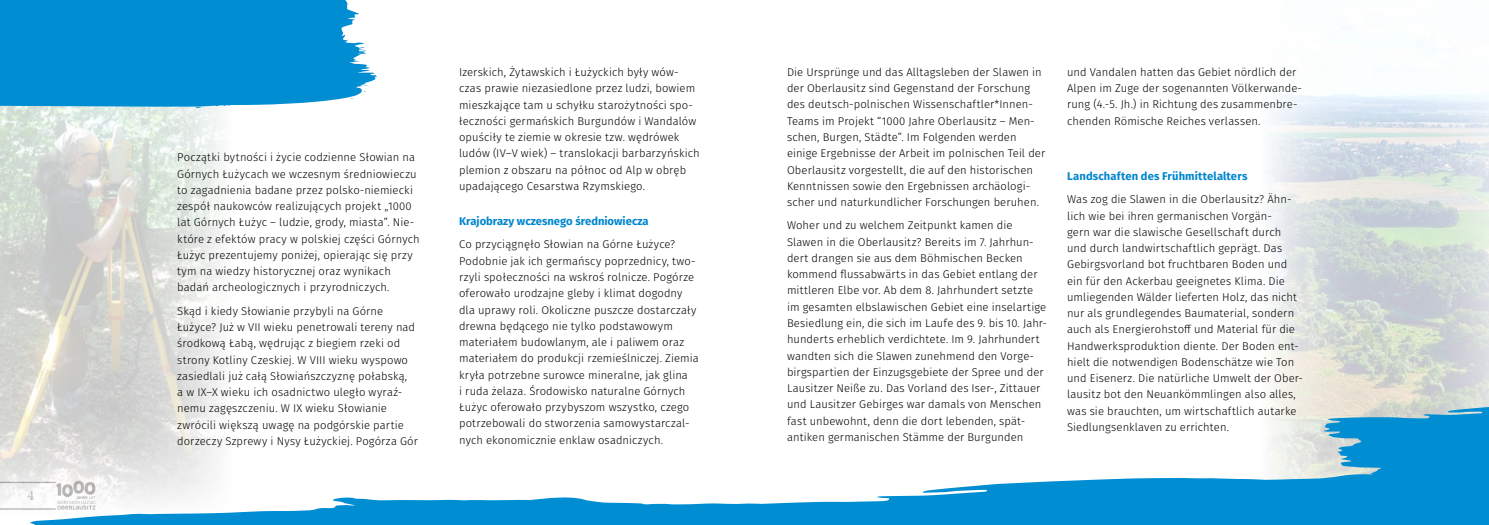
<style>
.page{position:relative;width:1489px;height:525px;background:#fff}
.page>*{position:absolute;margin:0;border:0;box-sizing:border-box;transform-origin:0 0}
.t1{font:15px "Minion Pro";color:#b9b8bb}
.t2{font:300 11.25px/16.2px "Fira Sans";letter-spacing:.01em;color:#000}
.t3{font:700 11.25px "Fira Sans";color:#0086ce}
</style>
<div class="page">
<img style="left:1269px;top:94px;width:219px;height:377px">
<img style="left:0;top:107px;width:224px;height:364px">
<svg style="left:0;top:0;width:377px;height:107px;background:#1295d4"></svg>
<svg style="left:363px;top:85px;width:5px;height:7px"></svg>
<svg style="left:0;top:471px;width:1488px;height:53px"></svg>
<svg style="left:1323px;top:406px;width:165px;height:109px;background:#2299d1"></svg>
<h1 class="t1" style="left:27px;top:485px;width:9px">4</h1>
<p class="t2" style="left:177px;top:149px;width:244px">Początki bytności i życie codzienne Słowian na Górnych Łużycach we wczesnym średniowieczu to zagadnienia badane przez polsko-niemiecki zespół naukowców realizujących projekt „1000 lat Górnych Łużyc – ludzie, grody, miasta”. Nie&shy;które z efektów pracy w polskiej części Górnych Łużyc prezentujemy poniżej, opierając się przy tym na wiedzy historycznej oraz wynikach badań archeologicznych i przyrodniczych.</p>
<p class="t2" style="left:177px;top:302px;width:242px">Skąd i kiedy Słowianie przybyli na Górne Łużyce? Już w VII wieku penetrowali tereny nad środkową Łabą, wędrując z biegiem rzeki od strony Kotliny Czeskiej. W VIII wieku wyspowo zasiedlali już całą Słowiańszczyznę połabską,<br>a w IX–X wieku ich osadnictwo uległo wyraź&shy;nemu zagęszczeniu. W IX wieku Słowianie zwrócili większą uwagę na podgórskie partie dorzeczy Szprewy i Nysy Łużyckiej. Pogórza Gór</p>
<p class="t2" style="left:459px;top:64px;width:242px">Izerskich, Żytawskich i Łużyckich były wów&shy;czas prawie niezasiedlone przez ludzi, bowiem mieszkające tam u schyłku starożytności spo&shy;łeczności germańskich Burgundów i Wandalów opuściły te ziemie w okresie tzw. wędrówek ludów (IV–V wiek) – translokacji barbarzyńskich plemion z obszaru na północ od Alp w obręb upadającego Cesarstwa Rzymskiego.</p>
<p class="t3" style="left:459px;top:211px;width:191px">Krajobrazy wczesnego średniowiecza</p>
<p class="t2" style="left:459px;top:236px;width:241px">Co przyciągnęło Słowian na Górne Łużyce?<br>Podobnie jak ich germańscy poprzednicy, two&shy;rzyli społeczności na wskroś rolnicze. Pogórze oferowało urodzajne gleby i klimat dogodny dla uprawy roli. Okoliczne puszcze dostarczały drewna będącego nie tylko podstawowym materiałem budowlanym, ale i paliwem oraz materiałem do produkcji rzemieślniczej. Ziemia kryła potrzebne surowce mineralne, jak glina<br>i ruda żelaza. Środowisko naturalne Górnych Łużyc oferowało przybyszom wszystko, czego potrzebowali do stworzenia samowystarczal&shy;nych ekonomicznie enklaw osadniczych.</p>
<p class="t2" style="left:787px;top:64px;width:260px">Die Ursprünge und das Alltagsleben der Slawen in der Oberlausitz sind Gegenstand der Forschung des deutsch-polnischen Wissenschaftler*Innen-Teams im Projekt “1000 Jahre Oberlausitz – Men&shy;schen, Burgen, Städte”. Im Folgenden werden einige Ergebnisse der Arbeit im polnischen Teil der Oberlausitz vorgestellt, die auf den historischen Kenntnissen sowie den Ergebnissen archäologi&shy;scher und naturkundlicher Forschungen beruhen.</p>
<p class="t2" style="left:787px;top:217px;width:261px">Woher und zu welchem Zeitpunkt kamen die Slawen in die Oberlausitz? Bereits im 7. Jahrhun&shy;dert drangen sie aus dem Böhmischen Becken kommend flussabwärts in das Gebiet entlang der mittleren Elbe vor. Ab dem 8. Jahrhundert setzte im gesamten elbslawischen Gebiet eine inselartige Besiedlung ein, die sich im Laufe des 9. bis 10. Jahr&shy;hunderts erheblich verdichtete. Im 9. Jahrhundert wandten sich die Slawen zunehmend den Vorge&shy;birgspartien der Einzugsgebiete der Spree und der Lausitzer Neiße zu. Das Vorland des Iser-, Zittauer und Lausitzer Gebirges war damals von Menschen fast unbewohnt, denn die dort lebenden, spät&shy;antiken germanischen Stämme der Burgunden</p>
<p class="t2" style="left:1067px;top:64px;width:236px">und Vandalen hatten das Gebiet nördlich der Alpen im Zuge der sogenannten Völkerwande&shy;rung (4.-5. Jh.) in Richtung des zusammenbre&shy;chenden Römische Reiches verlassen.</p>
<p class="t3" style="left:1067px;top:166px;width:182px">Landschaften des Frühmittelalters</p>
<p class="t2" style="left:1067px;top:191px;width:237px">Was zog die Slawen in die Oberlausitz? Ähn&shy;lich wie bei ihren germanischen Vorgän-<br>gern war die slawische Gesellschaft durch und durch landwirtschaftlich geprägt. Das Gebirgsvorland bot fruchtbaren Boden und ein für den Ackerbau geeignetes Klima. Die umliegenden Wälder lieferten Holz, das nicht nur als grundlegendes Baumaterial, sondern auch als Energierohstoff und Material für die Handwerksproduktion diente. Der Boden ent&shy;hielt die notwendigen Bodenschätze wie Ton und Eisenerz. Die natürliche Umwelt der Ober&shy;lausitz bot den Neuankömmlingen also alles, was sie brauchten, um wirtschaftlich autarke Siedlungsenklaven zu errichten.</p>
</div>
